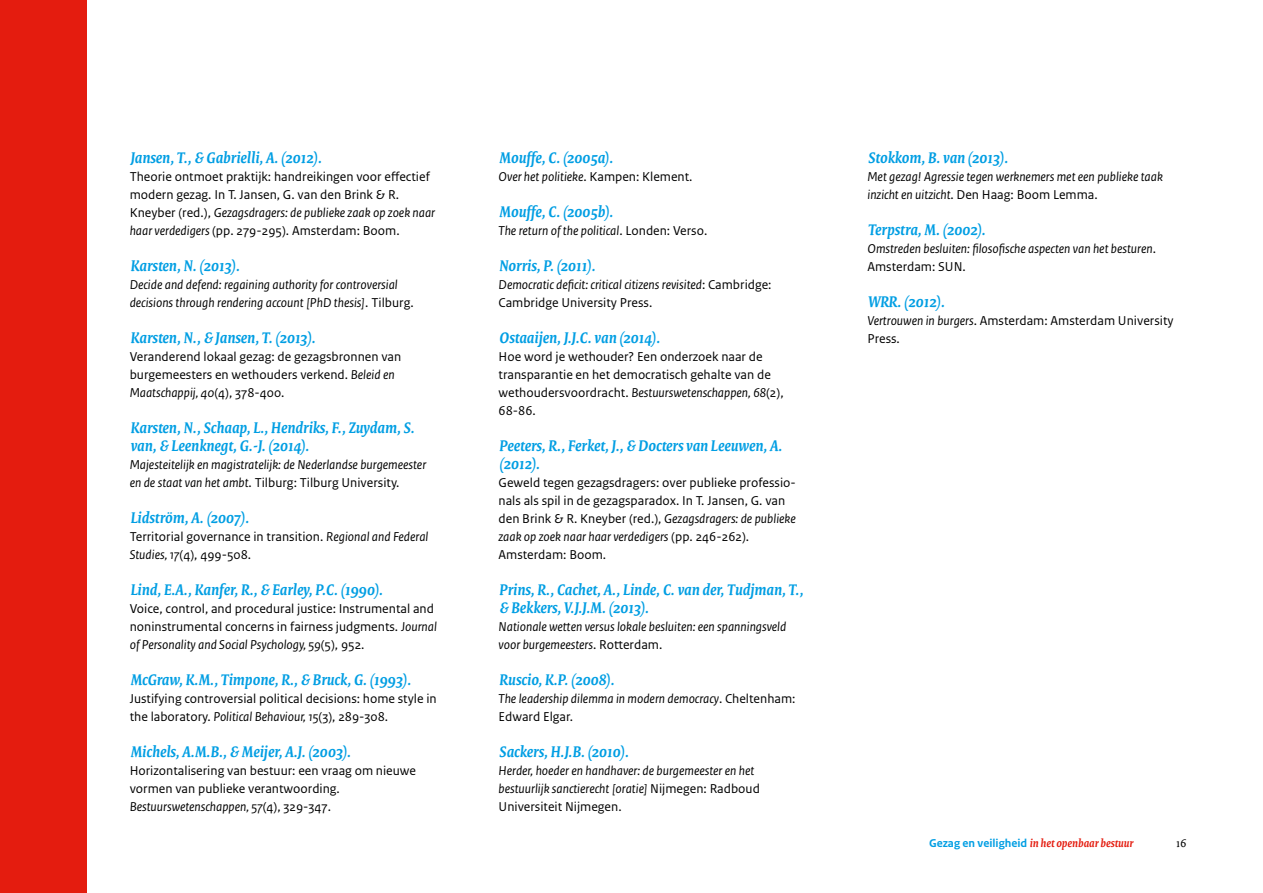
<style>
.page{position:relative;width:1263px;height:893px;background:#fff}
.page>*{position:absolute;margin:0;border:0;box-sizing:border-box;transform-origin:0 0}
.t1{font:italic 700 16.5px/18px "Rijksoverheid Serif";color:#009ee3}
.t2{font:13.5px/18px "Rijksoverheid Sans Text";color:#000}
.t3{font:italic 13.5px/18px "Rijksoverheid Sans Text";color:#000}
.t4{font:italic 700 12px "Rijksoverheid Serif";color:#e41c0f}
.t5{font:12px "Rijksoverheid Serif";color:#000}
.s1{font-style:italic}
.s2{font-style:normal}
.s3{font-family:"Rijksoverheid Sans Text";font-style:normal;color:#009ee3}
</style>
<div class="page">
<div style="left:0;top:0;width:87px;height:893px;background:#e41c0f"></div>
<p class="t1" style="left:131px;top:148px;width:193px">Jansen, T., &amp; Gabrielli, A. (2012).</p>
<p class="t2" style="left:130px;top:167px;width:307px">Theorie ontmoet praktijk: handreikingen voor effectief modern gezag. In T. Jansen, G. van den Brink &amp; R.<br>Kneyber (red.), <span class="s1">Gezagsdragers: de publieke zaak op zoek naar haar verdedigers</span> (pp. 279-295). Amsterdam: Boom.</p>
<p class="t1" style="left:131px;top:256px;width:111px">Karsten, N. (2013).</p>
<p class="t3" style="left:130px;top:275px;width:285px">Decide and defend: regaining authority for controversial decisions through rendering account [PhD thesis]<span class="s2">. Tilburg.</span></p>
<p class="t1" style="left:131px;top:328px;width:187px">Karsten, N., &amp; Jansen, T. (2013).</p>
<p class="t2" style="left:130px;top:347px;width:273px">Veranderend lokaal gezag: de gezagsbronnen van burgemeesters en wethouders verkend. <span class="s1">Beleid en<br>Maatschappij, 40</span>(4), 378-400.</p>
<p class="t1" style="left:131px;top:418px;width:286px">Karsten, N., Schaap, L., Hendriks, F., Zuydam, S. van, &amp; Leenknegt, G.-J. (2014).</p>
<p class="t3" style="left:130px;top:455px;width:298px">Majesteitelijk en magistratelijk: de Nederlandse burgemeester en de staat van het ambt<span class="s2">. Tilburg: Tilburg University.</span></p>
<p class="t1" style="left:131px;top:508px;width:120px">Lidström, A. (2007).</p>
<p class="t2" style="left:130px;top:527px;width:300px">Territorial governance in transition. <span class="s1">Regional and Federal<br>Studies, 17</span>(4), 499-508.</p>
<p class="t1" style="left:131px;top:580px;width:254px">Lind, E.A., Kanfer, R., &amp; Earley, P.C. (1990).</p>
<p class="t2" style="left:130px;top:599px;width:309px">Voice, control, and procedural justice: Instrumental and noninstrumental concerns in fairness judgments. <span class="s1">Journal of Personality and Social Psychology, 59</span>(5), 952.</p>
<p class="t1" style="left:131px;top:670px;width:282px">McGraw, K.M., Timpone, R., &amp; Bruck, G. (1993).</p>
<p class="t2" style="left:130px;top:689px;width:309px">Justifying controversial political decisions: home style in the laboratory. <span class="s1">Political Behaviour, 15</span>(3), 289-308.</p>
<p class="t1" style="left:131px;top:742px;width:222px">Michels, A.M.B., &amp; Meijer, A.J. (2003).</p>
<p class="t2" style="left:130px;top:761px;width:288px">Horizontalisering van bestuur: een vraag om nieuwe vormen van publieke verantwoording.<br><span class="s1">Bestuurswetenschappen, 57</span>(4), 329-347.</p>
<p class="t1" style="left:499px;top:148px;width:116px">Mouffe, C. (2005a).</p>
<p class="t3" style="left:499px;top:167px;width:195px">Over het politieke<span class="s2">. Kampen: Klement.</span></p>
<p class="t1" style="left:499px;top:202px;width:116px">Mouffe, C. (2005b).</p>
<p class="t3" style="left:499px;top:221px;width:210px">The return of the political<span class="s2">. Londen: Verso.</span></p>
<p class="t1" style="left:499px;top:256px;width:98px">Norris, P. (2011).</p>
<p class="t3" style="left:499px;top:275px;width:275px">Democratic deficit: critical citizens revisited<span class="s2">: Cambridge:<br>Cambridge University Press.</span></p>
<p class="t1" style="left:499px;top:328px;width:162px">Ostaaijen, J.J.C. van (2014).</p>
<p class="t2" style="left:499px;top:347px;width:287px">Hoe word je wethouder? Een onderzoek naar de transparantie en het democratisch gehalte van de wethoudersvoordracht. <span class="s1">Bestuurswetenschappen, 68</span>(2), 68-86.</p>
<p class="t1" style="left:499px;top:436px;width:285px">Peeters, R., Ferket, J., &amp; Docters van Leeuwen, A. (2012).</p>
<p class="t2" style="left:499px;top:473px;width:299px">Geweld tegen gezagsdragers: over publieke professio&shy;nals als spil in de gezagsparadox. In T. Jansen, G. van den Brink &amp; R. Kneyber (red.), <span class="s1">Gezagsdragers: de publieke zaak op zoek naar haar verdedigers</span> (pp. 246-262).<br>Amsterdam: Boom.</p>
<p class="t1" style="left:499px;top:580px;width:306px">Prins, R., Cachet, A., Linde, C. van der, Tudjman, T., &amp; Bekkers, V.J.J.M. (2013).</p>
<p class="t3" style="left:499px;top:617px;width:289px">Nationale wetten versus lokale besluiten: een spanningsveld voor burgemeesters<span class="s2">. Rotterdam.</span></p>
<p class="t1" style="left:499px;top:670px;width:117px">Ruscio, K.P. (2008).</p>
<p class="t3" style="left:499px;top:689px;width:298px">The leadership dilemma in modern democracy<span class="s2">. Cheltenham:<br>Edward Elgar.</span></p>
<p class="t1" style="left:499px;top:742px;width:131px">Sackers, H.J.B. (2010).</p>
<p class="t3" style="left:499px;top:761px;width:263px">Herder, hoeder en handhaver: de burgemeester en het bestuurlijk sanctierecht [oratie] <span class="s2">Nijmegen: Radboud<br>Universiteit Nijmegen.</span></p>
<p class="t1" style="left:868px;top:148px;width:142px">Stokkom, B. van (2013).</p>
<p class="t3" style="left:867px;top:167px;width:297px">Met gezag! Agressie tegen werknemers met een publieke taak inzicht en uitzicht<span class="s2">. Den Haag: Boom Lemma.</span></p>
<p class="t1" style="left:868px;top:220px;width:119px">Terpstra, M. (2002).</p>
<p class="t3" style="left:867px;top:239px;width:290px">Omstreden besluiten: filosofische aspecten van het besturen<span class="s2">.<br>Amsterdam: SUN.</span></p>
<p class="t1" style="left:868px;top:292px;width:78px">WRR. (2012).</p>
<p class="t2" style="left:867px;top:311px;width:308px"><span class="s1">Vertrouwen in burgers</span>. Amsterdam: Amsterdam University<br>Press.</p>
<p class="t4" style="left:929px;top:835px;width:206px"><span class="s3">Gezag en veiligheid</span> in het openbaar bestuur</p>
<p class="t5" style="left:1176px;top:836px;width:12px">16</p>
</div>
